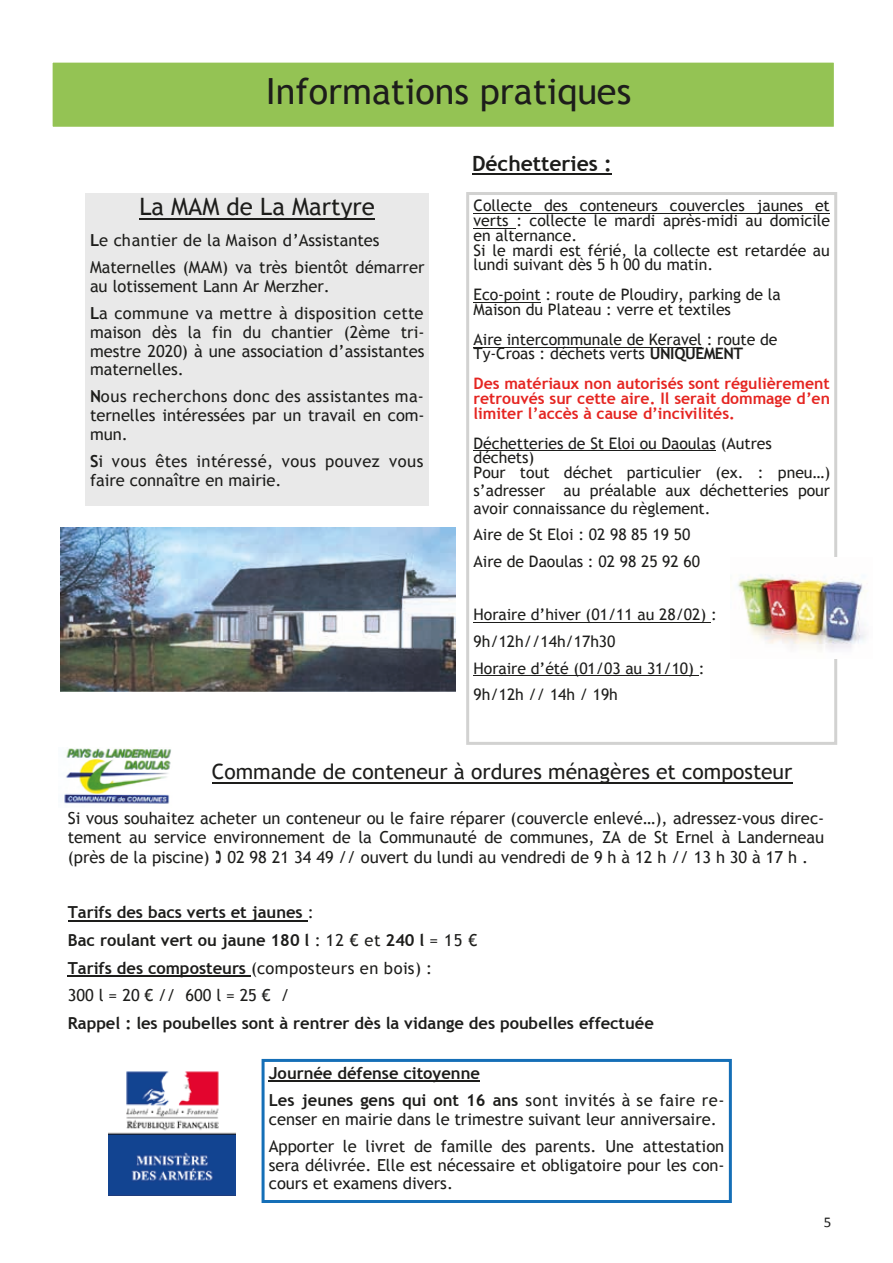
<style>
.page{position:relative;width:893px;height:1263px;background:#fff}
.page>*{position:absolute;margin:0;border:0;box-sizing:border-box;transform-origin:0 0}
.t1{font:36px "Trebuchet MS";color:#1d1d1b}
.t2{font:24px "Trebuchet MS";color:#1d1d1b}
.t3{font:21px "Trebuchet MS";color:#1d1d1b}
.t4{font:700 21px "Trebuchet MS";color:#1d1d1b}
.t5{font:16.5px/18.6px "Trebuchet MS";color:#1d1d1b}
.t6{font:700 16.5px/27.6px "Trebuchet MS";color:#1d1d1b}
.t7{font:16.5px/18.6px "Trebuchet MS";letter-spacing:.02em;color:#1d1d1b}
.t8{font:15.9px/14.9px "Trebuchet MS";color:#1d1d1b}
.t9{font:700 15.9px/14.9px "Trebuchet MS";color:#e52521;text-align:justify}
.t10{font:15px "Calibri";color:#1d1d1b}
.s1{font-weight:700}
.s2{font-weight:400}
</style>
<div class="page">
<div style="left:51px;top:61px;width:785px;height:68px;background:#94c354"></div>
<div style="left:49px;top:59px;width:789px;height:71px;border:4px solid #fff"></div>
<div style="left:466px;top:192px;width:371px;height:553px;border:3px solid #d2d2d1"></div>
<hr style="left:473px;top:213px;width:357px;height:1px;background:#1d1d1b">
<hr style="left:473px;top:228px;width:43px;height:1px;background:#1d1d1b">
<hr style="left:473px;top:302px;width:68px;height:1px;background:#1d1d1b">
<hr style="left:473px;top:347px;width:229px;height:1px;background:#1d1d1b">
<hr style="left:473px;top:450px;width:243px;height:1px;background:#1d1d1b">
<hr style="left:473px;top:622px;width:238px;height:1px;background:#1d1d1b">
<hr style="left:473px;top:675px;width:226px;height:1px;background:#1d1d1b">
<hr style="left:68px;top:920px;width:240px;height:2px;background:#1d1d1b">
<hr style="left:68px;top:975px;width:183px;height:2px;background:#1d1d1b">
<img style="left:64px;top:748px;width:107px;height:56px">
<div style="left:262px;top:1059px;width:470px;height:144px;border:3px solid #156fb7"></div>
<hr style="left:269px;top:1080px;width:211px;height:2px;background:#1d1d1b">
<hr style="left:212px;top:782px;width:580px;height:1px;background:#1d1d1b">
<img style="left:737px;top:557px;width:129px;height:101px">
<hr style="left:472px;top:173px;width:140px;height:2px;background:#1d1d1b">
<img style="left:108px;top:1071px;width:128px;height:124px">
<div style="left:86px;top:193px;width:343px;height:313px;background:#e9e9e9"></div>
<hr style="left:139px;top:218px;width:236px;height:2px;background:#1d1d1b">
<img style="left:60px;top:527px;width:396px;height:165px">
<h1 class="t1" style="left:266px;top:69px;width:367px">Informations pratiques</h1>
<h2 class="t2" style="left:139px;top:192px;width:237px">La MAM de La Martyre</h2>
<p class="t5" style="left:90px;top:226px;width:336px;line-height:27.3px"><span class="s1">L</span>e chantier de la Maison d’Assistantes<br>Maternelles (MAM) va très bientôt démarrer</p>
<p class="t5" style="left:90px;top:272px;width:335px;line-height:27.6px">au lotissement Lann Ar Merzher.<br><span class="s1">L</span>a commune va mettre à disposition cette</p>
<p class="t5" style="left:90px;top:323px;width:336px;text-align:justify">maison dès la fin du chantier (2ème tri&shy;mestre 2020) à une association d’assistantes maternelles.</p>
<p class="t5" style="left:90px;top:387px;width:336px;text-align:justify"><span class="s1">N</span>ous recherchons donc des assistantes ma&shy;ternelles intéressées par un travail en com&shy;mun.</p>
<p class="t7" style="left:90px;top:452px;width:335px"><span class="s1">S</span>i vous êtes intéressé, vous pouvez vous faire connaître en mairie.</p>
<p class="t4" style="left:472px;top:150px;width:141px">Déchetteries :</p>
<p class="t8" style="left:473px;top:198px;width:358px">Collecte des conteneurs couvercles jaunes et verts : collecte le mardi après-midi au domicile en alternance.<br>Si le mardi est férié, la collecte est retardée au lundi suivant dès 5 h 00 du matin.</p>
<p class="t8" style="left:473px;top:287px;width:309px">Eco-point : route de Ploudiry, parking de la<br>Maison du Plateau : verre et textiles</p>
<p class="t8" style="left:473px;top:331px;width:305px">Aire intercommunale de Keravel : route de<br>Ty-Croas : déchets verts <span class="s1">UNIQUEMENT</span></p>
<p class="t9" style="left:473px;top:376px;width:358px">Des matériaux non autorisés sont régulièrement retrouvés sur cette aire. Il serait dommage d’en limiter l’accès à cause d’incivilités.</p>
<p class="t8" style="left:473px;top:435px;width:358px">Déchetteries de St Eloi ou Daoulas (Autres déchets)<br>Pour tout déchet particulier (ex. : pneu…)</p>
<p class="t8" style="left:473px;top:481px;width:358px;line-height:17.9px">s’adresser au préalable aux déchetteries pour avoir connaissance du règlement.</p>
<p class="t8" style="left:473px;top:521px;width:228px;line-height:26.7px">Aire de St Eloi : 02 98 85 19 50<br>Aire de Daoulas : 02 98 25 92 60</p>
<p class="t8" style="left:473px;top:601px;width:245px;line-height:26.7px">Horaire d’hiver (01/11 au 28/02) :<br>9h/12h//14h/17h30<br>Horaire d’été (01/03 au 31/10) :<br>9h/12h // 14h / 19h</p>
<p class="t3" style="left:212px;top:758px;width:582px">Commande de conteneur à ordures ménagères et composteur</p>
<p class="t5" style="left:68px;top:809px;width:758px">Si vous souhaitez acheter un conteneur ou le faire réparer (couvercle enlevé…), adressez-vous direc&shy;tement au service environnement de la Communauté de communes, ZA de St Ernel à Landerneau</p>
<p class="t5" style="left:68px;top:848px;width:742px">(près de la piscine) 02 98 21 34 49 // ouvert du lundi au vendredi de 9 h à 12 h // 13 h 30 à 17 h .</p>
<p class="t6" style="left:68px;top:899px;width:411px">Tarifs des bacs verts et jaunes <span class="s2">:<br></span>Bac roulant vert ou jaune 180 l <span class="s2">: 12 € et</span> 240 l <span class="s2">= 15 € </span>Tarifs des composteurs <span class="s2">(composteurs en bois) :<br>300 l = 20 € // 600 l = 25 € /</span></p>
<p class="t6" style="left:68px;top:1009px;width:587px">Rappel : les poubelles sont à rentrer dès la vidange des poubelles effectuée</p>
<p class="t6" style="left:269px;top:1059px;width:457px">Journée défense citoyenne<br>Les jeunes gens qui ont 16 ans <span class="s2">sont invités à se faire re-</span></p>
<p class="t5" style="left:269px;top:1105px;width:457px;line-height:27.3px">censer en mairie dans le trimestre suivant leur anniversaire.<br>Apporter le livret de famille des parents. Une attestation</p>
<p class="t5" style="left:269px;top:1155px;width:457px">sera délivrée. Elle est nécessaire et obligatoire pour les con&shy;cours et examens divers.</p>
<p class="t10" style="left:824px;top:1211px;width:9px">5</p>
</div>
